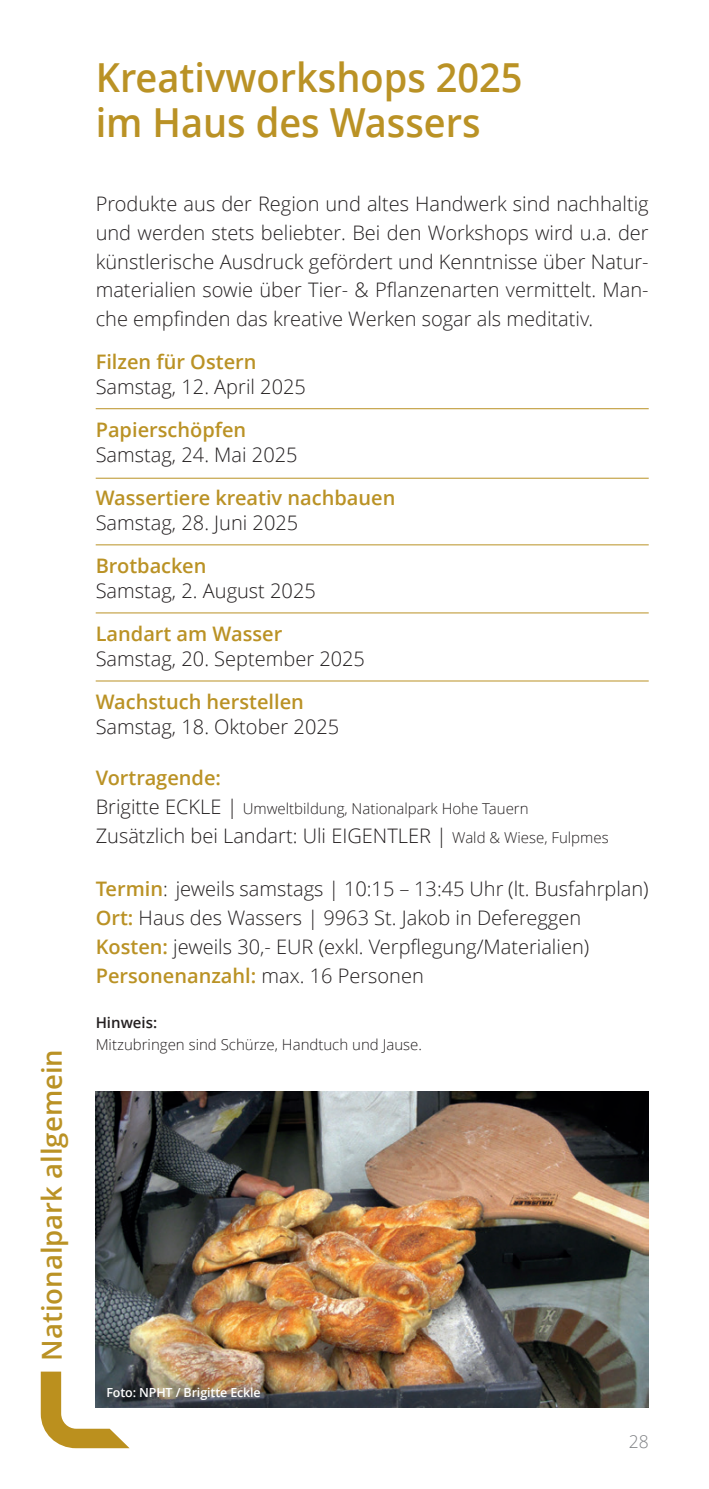
<style>
.page{position:relative;width:709px;height:1489px;background:#fff}
.page>*{position:absolute;margin:0;border:0;box-sizing:border-box;transform-origin:0 0}
.t1{font:600 40px/45px "Open Sans";color:#ba9225;scale:.95 1}
.t2{font:600 27.5px "Open Sans";color:#ba9225}
.t3{font:300 20px/28.8px "Open Sans";color:#231f20;text-align:justify}
.t4{font:600 20px "Open Sans";color:#ba9225}
.t5{font:300 17.5px "Open Sans";color:#808285}
.t6{font:300 15px "Open Sans";color:#231f20}
.t7{font:600 15px "Open Sans";color:#231f20}
.t8{font:600 12.5px "Open Sans";letter-spacing:-.01em;color:#fff}
.s1{font-size:20px}
.s2{font-size:15px}
.s3{font-weight:600;color:#ba9225}
</style>
<div class="page">
<svg style="left:41px;top:1371px;width:89px;height:76px"></svg>
<img style="left:96px;top:1091px;width:552px;height:316px">
<hr style="left:96px;top:408px;width:552px;height:1px;background:#ba9225">
<hr style="left:96px;top:478px;width:552px;height:1px;background:#ba9225">
<hr style="left:96px;top:544px;width:552px;height:1px;background:#ba9225">
<hr style="left:96px;top:612px;width:552px;height:1px;background:#ba9225">
<hr style="left:96px;top:680px;width:552px;height:1px;background:#ba9225">
<h2 class="t2" style="left:33px;top:1360px;width:313px;rotate:-90deg">Nationalpark allgemein</h2>
<h1 class="t1" style="left:96px;top:54px;width:451px">Kreativworkshops 2025 im Haus des Wassers</h1>
<p class="t3" style="left:96px;top:189px;width:554px">Produkte aus der Region und altes Handwerk sind nachhaltig und werden stets beliebter. Bei den Workshops wird u.a. der künstlerische Ausdruck gefördert und Kenntnisse über Natur&shy;materialien sowie über Tier- &amp; Pflanzenarten vermittelt. Man&shy;che empfinden das kreative Werken sogar als meditativ.</p>
<p class="t4" style="left:96px;top:348px;width:162px">Filzen für Ostern</p>
<p class="t3" style="left:96px;top:372px;width:212px">Samstag, 12. April 2025</p>
<p class="t4" style="left:96px;top:416px;width:152px">Papierschöpfen</p>
<p class="t3" style="left:96px;top:440px;width:203px">Samstag, 24. Mai 2025</p>
<p class="t4" style="left:96px;top:484px;width:301px">Wassertiere kreativ nachbauen</p>
<p class="t3" style="left:96px;top:507px;width:204px">Samstag, 28. Juni 2025</p>
<p class="t4" style="left:96px;top:552px;width:112px">Brotbacken</p>
<p class="t3" style="left:96px;top:575px;width:222px">Samstag, 2. August 2025</p>
<p class="t4" style="left:96px;top:619px;width:188px">Landart am Wasser</p>
<p class="t3" style="left:96px;top:643px;width:271px">Samstag, 20. September 2025</p>
<p class="t4" style="left:96px;top:687px;width:210px">Wachstuch herstellen</p>
<p class="t3" style="left:96px;top:711px;width:245px">Samstag, 18. Oktober 2025</p>
<p class="t4" style="left:96px;top:764px;width:127px">Vortragende:</p>
<p class="t6" style="left:96px;top:798px;width:434px"><span class="s1">Brigitte ECKLE |</span> Umweltbildung, Nationalpark Hohe Tauern</p>
<p class="t3" style="left:96px;top:820px;width:514px">Zusätzlich bei Landart: Uli EIGENTLER | <span class="s2">Wald &amp; Wiese, Fulpmes</span></p>
<p class="t3" style="left:96px;top:874px;width:554px;text-align:left"><span class="s3">Termin</span>: jeweils samstags | 10:15 – 13:45 Uhr (lt. Busfahrplan)<br><span class="s3">Ort:</span> Haus des Wassers | 9963 St. Jakob in Defereggen <span class="s3">Kosten:</span> jeweils 30,- EUR (exkl. Verpflegung/Materialien)<br><span class="s3">Personenanzahl:</span> max. 16 Personen</p>
<p class="t7" style="left:96px;top:1011px;width:63px">Hinweis:</p>
<p class="t6" style="left:96px;top:1034px;width:328px">Mitzubringen sind Schürze, Handtuch und Jause.</p>
<p class="t8" style="left:106px;top:1383px;width:156px">Foto: NPHT / Brigitte Eckle</p>
<p class="t5" style="left:628px;top:1429px;width:21px">28</p>
</div>
